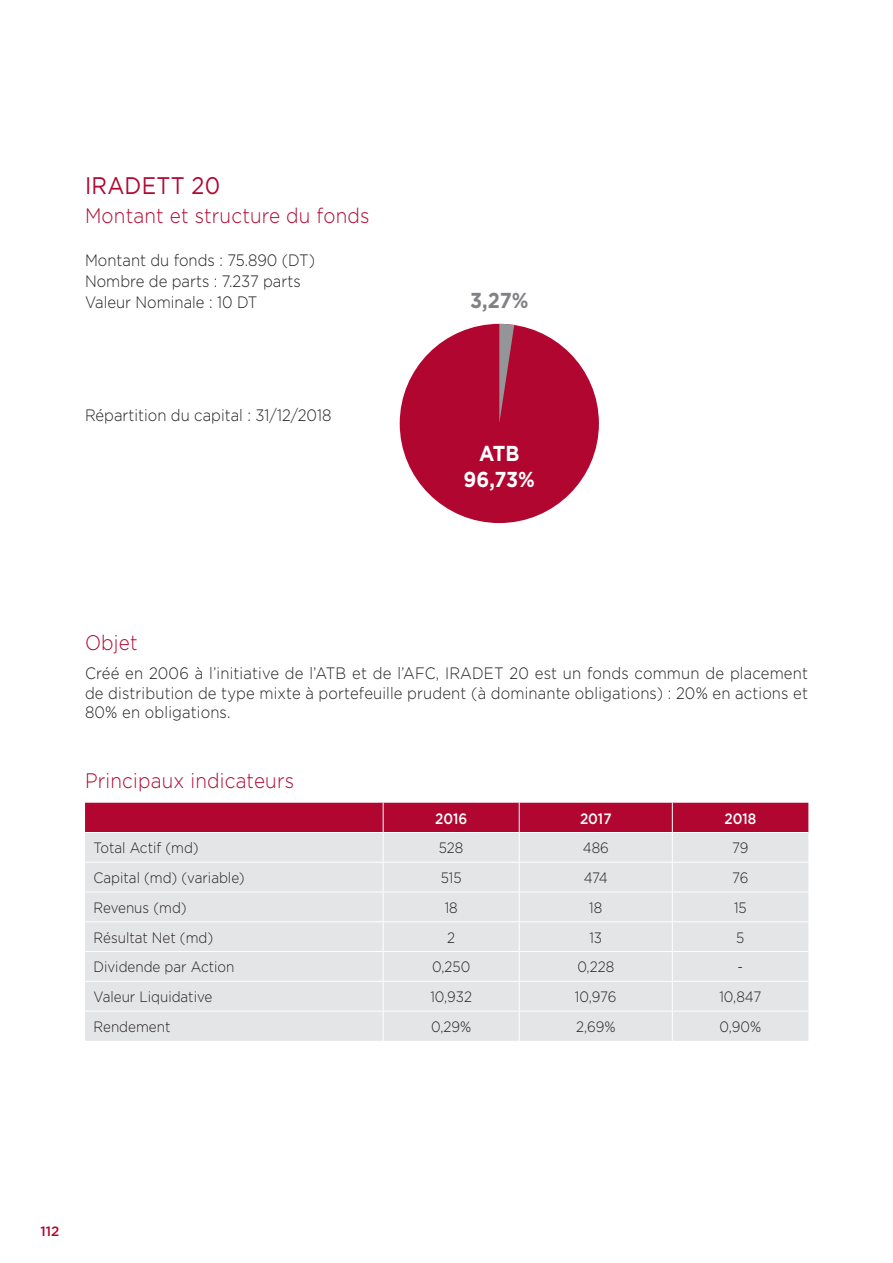
<style>
.page{position:relative;width:893px;height:1263px;background:#fff}
.page>*{position:absolute;margin:0;border:0;box-sizing:border-box;transform-origin:0 0}
.t1{font:24px "Gotham";letter-spacing:.01em;color:#b00630;scale:.9 1}
.t2{font:700 21.6px/26px "Gotham";letter-spacing:-.01em;color:#fff;text-align:center;scale:.9 1}
.t3{font:700 21.6px "Gotham";color:#808285;scale:.9 1}
.t4{font:300 21px "Gotham";letter-spacing:.01em;color:#b00630;scale:.9 1}
.t5{font:300 16.5px/21px "Gotham";color:#231f20;scale:.9 1}
.t6{font:300 15px "Gotham";color:#231f20;scale:.9 1}
.t7{font:500 15px "Gotham";color:#fff;scale:.9 1}
.t8{font:500 13.5px "Gotham";color:#b00630}
</style>
<div class="page">
<div style="left:85px;top:1012px;width:723px;height:29px;background:#e4e5e7"></div>
<svg style="left:85px;top:803px;width:723px;height:208px"></svg>
<hr style="left:383px;top:1011px;width:1px;height:30px;background:#fff">
<hr style="left:519px;top:1011px;width:1px;height:30px;background:#fff">
<hr style="left:672px;top:1011px;width:1px;height:30px;background:#fff">
<div style="left:400px;top:324px;width:199px;height:199px;background:#b00630;border-radius:50%"></div>
<svg style="left:499px;top:324px;width:19px;height:99px"></svg>
<h1 class="t1" style="left:85px;top:170px;width:152px">IRADETT 20</h1>
<p class="t4" style="left:85px;top:202px;width:318px">Montant et structure du fonds</p>
<p class="t5" style="left:85px;top:250px;width:257px">Montant du fonds : 75.890 (DT)<br>Nombre de parts : 7.237 parts<br>Valeur Nominale : 10 DT</p>
<p class="t5" style="left:85px;top:404px;width:275px">Répartition du capital : 31/12/2018</p>
<h2 class="t3" style="left:470px;top:288px;width:66px">3,27%</h2>
<h2 class="t2" style="left:464px;top:440px;width:81px">ATB<br>96,73%</h2>
<p class="t4" style="left:85px;top:630px;width:60px">Objet</p>
<p class="t5" style="left:85px;top:662px;width:805px;line-height:19.8px;text-align:justify">Créé en 2006 à l’initiative de l’ATB et de l’AFC, IRADET 20 est un fonds commun de placement de distribution de type mixte à portefeuille prudent (à dominante obligations) : 20% en actions et 80% en obligations.</p>
<p class="t4" style="left:85px;top:767px;width:234px">Principaux indicateurs</p>
<p class="t7" style="left:435px;top:808px;width:37px">2016</p>
<p class="t7" style="left:580px;top:808px;width:37px">2017</p>
<p class="t7" style="left:724px;top:808px;width:37px">2018</p>
<p class="t6" style="left:94px;top:838px;width:118px">Total Actif (md)</p>
<p class="t6" style="left:439px;top:838px;width:29px">528</p>
<p class="t6" style="left:583px;top:838px;width:31px">486</p>
<p class="t6" style="left:732px;top:838px;width:20px">79</p>
<p class="t6" style="left:94px;top:868px;width:169px">Capital (md) (variable)</p>
<p class="t6" style="left:441px;top:868px;width:25px">515</p>
<p class="t6" style="left:584px;top:868px;width:28px">474</p>
<p class="t6" style="left:732px;top:868px;width:20px">76</p>
<p class="t6" style="left:94px;top:898px;width:105px">Revenus (md)</p>
<p class="t6" style="left:445px;top:898px;width:16px">18</p>
<p class="t6" style="left:589px;top:898px;width:16px">18</p>
<p class="t6" style="left:734px;top:898px;width:16px">15</p>
<p class="t6" style="left:94px;top:928px;width:135px">Résultat Net (md)</p>
<p class="t6" style="left:447px;top:928px;width:10px">2</p>
<p class="t6" style="left:589px;top:928px;width:16px">13</p>
<p class="t6" style="left:736px;top:928px;width:11px">5</p>
<p class="t6" style="left:94px;top:958px;width:158px">Dividende par Action</p>
<p class="t6" style="left:432px;top:958px;width:44px">0,250</p>
<p class="t6" style="left:577px;top:958px;width:42px">0,228</p>
<p class="t6" style="left:738px;top:958px;width:8px">-</p>
<p class="t6" style="left:94px;top:987px;width:134px">Valeur Liquidative</p>
<p class="t6" style="left:430px;top:987px;width:48px">10,932</p>
<p class="t6" style="left:575px;top:987px;width:48px">10,976</p>
<p class="t6" style="left:719px;top:987px;width:48px">10,847</p>
<p class="t6" style="left:94px;top:1017px;width:87px">Rendement</p>
<p class="t6" style="left:431px;top:1017px;width:46px">0,29%</p>
<p class="t6" style="left:576px;top:1017px;width:45px">2,69%</p>
<p class="t6" style="left:719px;top:1017px;width:48px">0,90%</p>
<p class="t8" style="left:40px;top:1223px;width:20px">112</p>
</div>
